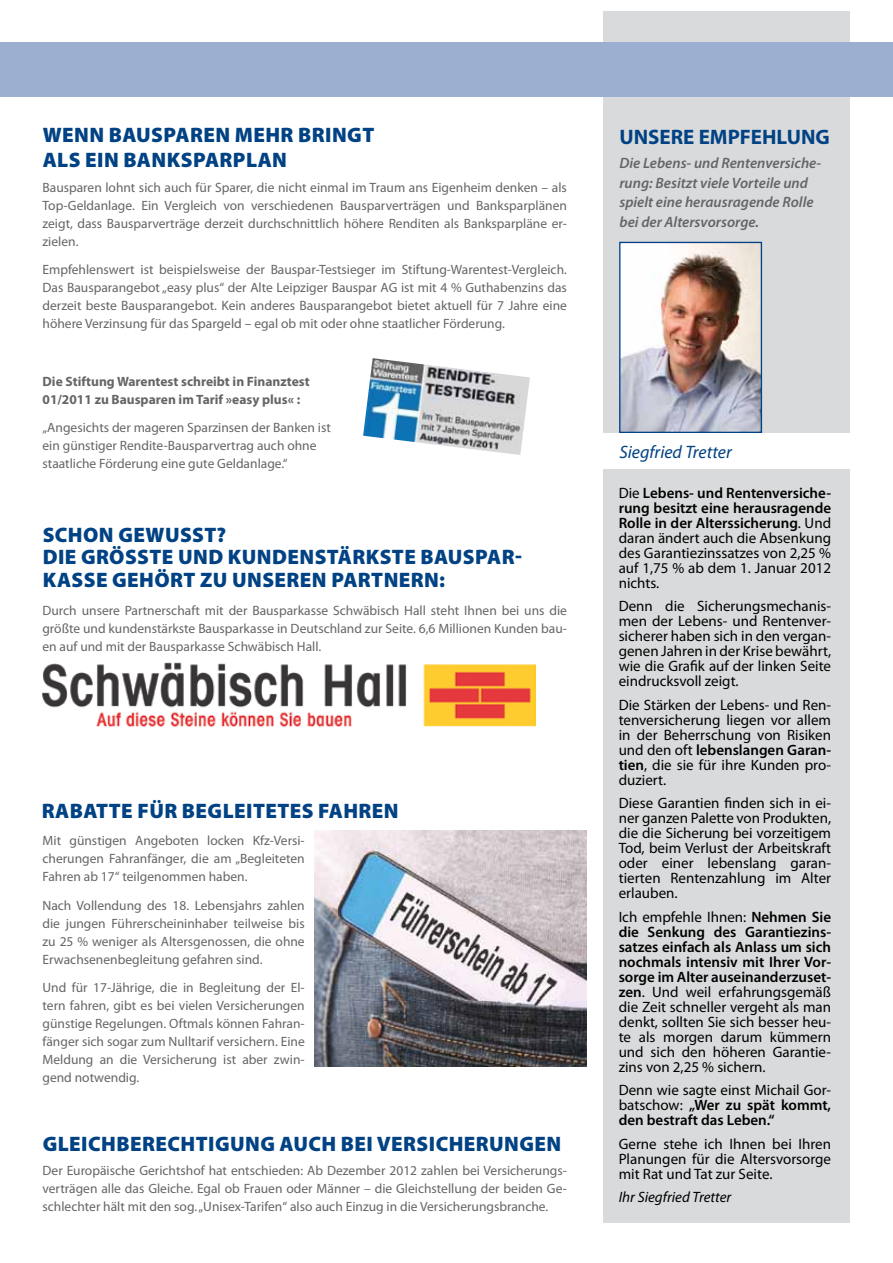
<style>
.page{position:relative;width:893px;height:1263px;background:#fff}
.page>*{position:absolute;margin:0;border:0;box-sizing:border-box;transform-origin:0 0}
.t1{font:900 21px/22.5px "Myriad Pro";letter-spacing:.02em;color:#004284}
.t2{font:700 21px "Myriad Pro";color:#004284}
.t3{font:italic 18px "Myriad Pro";color:#004284}
.t4{font:15px/15px "Myriad Pro";color:#000;text-align:justify}
.t5{font:italic 600 15px/19.5px "Myriad Pro";color:#646567}
.t6{font:italic 15px "Myriad Pro";color:#000}
.t7{font:13.5px/18px "Myriad Pro";color:#646567;text-align:justify}
.t8{font:700 13.5px/18px "Myriad Pro";color:#646567}
.s1{font-weight:600}
</style>
<div class="page">
<div style="left:603px;top:11px;width:247px;height:1211px;background:#d9dadb"></div>
<img style="left:621px;top:244px;width:139px;height:187px">
<div style="left:619px;top:242px;width:143px;height:191px;border:1px solid #004284"></div>
<div style="left:602px;top:433px;width:248px;height:36px;background:#fff"></div>
<img style="left:363px;top:358px;width:167px;height:97px">
<img style="left:43px;top:663px;width:492px;height:63px">
<img style="left:315px;top:830px;width:271px;height:237px">
<h1 class="t1" style="left:43px;top:121px;width:333px;line-height:25.5px">WENN BAUSPAREN MEHR BRINGT<br>ALS EIN BANKSPARPLAN</h1>
<p class="t7" style="left:43px;top:178px;width:526px">Bausparen lohnt sich auch für Sparer, die nicht einmal im Traum ans Eigenheim denken – als Top-Geldanlage. Ein Vergleich von verschiedenen Bausparverträgen und Banksparplänen zeigt, dass Bausparverträge derzeit durchschnittlich höhere Renditen als Banksparpläne er&shy;zielen.</p>
<p class="t7" style="left:43px;top:261px;width:526px">Empfehlenswert ist beispielsweise der Bauspar-Testsieger im Stiftung-Warentest-Vergleich.<br>Das Bausparangebot „easy plus“ der Alte Leipziger Bauspar AG ist mit 4 % Guthabenzins das derzeit beste Bausparangebot. Kein anderes Bausparangebot bietet aktuell für 7 Jahre eine höhere Verzinsung für das Spargeld – egal ob mit oder ohne staatlicher Förderung.</p>
<p class="t8" style="left:43px;top:372px;width:269px">Die Stiftung Warentest schreibt in Finanztest<br>01/2011 zu Bausparen im Tarif »easy plus« :</p>
<p class="t7" style="left:43px;top:418px;width:290px;text-align:left">„Angesichts der mageren Sparzinsen der Banken ist ein günstiger Rendite-Bausparvertrag auch ohne staatliche Förderung eine gute Geldanlage.“</p>
<h1 class="t1" style="left:43px;top:523px;width:481px">SCHON GEWUSST?<br>DIE GRÖSSTE UND KUNDENSTÄRKSTE BAUSPAR-<br>KASSE GEHÖRT ZU UNSEREN PARTNERN:</h1>
<p class="t7" style="left:43px;top:602px;width:526px">Durch unsere Partnerschaft mit der Bausparkasse Schwäbisch Hall steht Ihnen bei uns die größte und kundenstärkste Bausparkasse in Deutschland zur Seite. 6,6 Millionen Kunden bau&shy;en auf und mit der Bausparkasse Schwäbisch Hall.</p>
<h1 class="t1" style="left:42px;top:799px;width:359px">RABATTE FÜR BEGLEITETES FAHREN</h1>
<p class="t7" style="left:43px;top:831px;width:264px">Mit günstigen Angeboten locken Kfz-Versi&shy;cherungen Fahranfänger, die am „Begleiteten Fahren ab 17“ teilgenommen haben.</p>
<p class="t7" style="left:43px;top:896px;width:264px">Nach Vollendung des 18. Lebensjahrs zahlen die jungen Führerscheininhaber teilweise bis zu 25 % weniger als Altersgenossen, die ohne Erwachsenenbegleitung gefahren sind.</p>
<p class="t7" style="left:43px;top:978px;width:264px">Und für 17-Jährige, die in Begleitung der El&shy;tern fahren, gibt es bei vielen Versicherungen günstige Regelungen. Oftmals können Fahran&shy;fänger sich sogar zum Nulltarif versichern. Eine Meldung an die Versicherung ist aber zwin&shy;gend notwendig.</p>
<h1 class="t1" style="left:43px;top:1132px;width:520px">GLEICHBERECHTIGUNG AUCH BEI VERSICHERUNGEN</h1>
<p class="t7" style="left:43px;top:1161px;width:526px">Der Europäische Gerichtshof hat entschieden: Ab Dezember 2012 zahlen bei Versicherungs&shy;verträgen alle das Gleiche. Egal ob Frauen oder Männer – die Gleichstellung der beiden Ge&shy;schlechter hält mit den sog. „Unisex-Tarifen“ also auch Einzug in die Versicherungsbranche.</p>
<h1 class="t2" style="left:619px;top:124px;width:14px">UNSERE</h1>
<h1 class="t2" style="left:699px;top:124px;width:15px">EMP</h1>
<h1 class="t2" style="left:740px;top:124px;width:62px">FEHLUNG</h1>
<p class="t5" style="left:619px;top:153px;width:203px">Die Lebens- und Rentenversiche&shy;rung: Besitzt viele Vorteile und spielt eine herausragende Rolle bei der Altersvorsorge.</p>
<h2 class="t3" style="left:619px;top:441px;width:114px">Siegfried Tretter</h2>
<p class="t4" style="left:619px;top:485px;width:214px">Die <span class="s1">Lebens- und Rentenversiche&shy;rung besitzt eine herausragende Rolle in der Alterssicherung</span>. Und daran ändert auch die Absenkung des Garantiezinssatzes von 2,25 % auf 1,75 % ab dem 1. Januar 2012 nichts.</p>
<p class="t4" style="left:619px;top:598px;width:214px">Denn die Sicherungsmechanis&shy;men der Lebens- und Rentenver&shy;sicherer haben sich in den vergan&shy;genen Jahren in der Krise bewährt, wie die Grafik auf der linken Seite eindrucksvoll zeigt.</p>
<p class="t4" style="left:619px;top:697px;width:214px">Die Stärken der Lebens- und Ren&shy;tenversicherung liegen vor allem in der Beherrschung von Risiken und den oft <span class="s1">lebenslangen Garan&shy;tien</span>, die sie für ihre Kunden pro&shy;duziert.</p>
<p class="t4" style="left:619px;top:795px;width:214px">Diese Garantien finden sich in ei&shy;ner ganzen Palette von Produkten, die die Sicherung bei vorzeitigem Tod, beim Verlust der Arbeitskraft oder einer lebenslang garan&shy;tierten Rentenzahlung im Alter erlauben.</p>
<p class="t4" style="left:619px;top:909px;width:214px">Ich empfehle Ihnen: <span class="s1">Nehmen Sie die Senkung des Garantiezins&shy;satzes einfach als Anlass um sich nochmals intensiv mit Ihrer Vor&shy;sorge im Alter auseinanderzuset&shy;zen</span>. Und weil erfahrungsgemäß die Zeit schneller vergeht als man denkt, sollten Sie sich besser heu&shy;te als morgen darum kümmern und sich den höheren Garantie&shy;zins von 2,25 % sichern.</p>
<p class="t4" style="left:619px;top:1082px;width:214px">Denn wie sagte einst Michail Gor&shy;batschow: <span class="s1">„Wer zu spät kommt, den bestraft das Leben.“</span></p>
<p class="t4" style="left:619px;top:1136px;width:214px">Gerne stehe ich Ihnen bei Ihren Planungen für die Altersvorsorge mit Rat und Tat zur Seite.</p>
<p class="t6" style="left:619px;top:1188px;width:114px">Ihr Siegfried Tretter</p>
</div>
